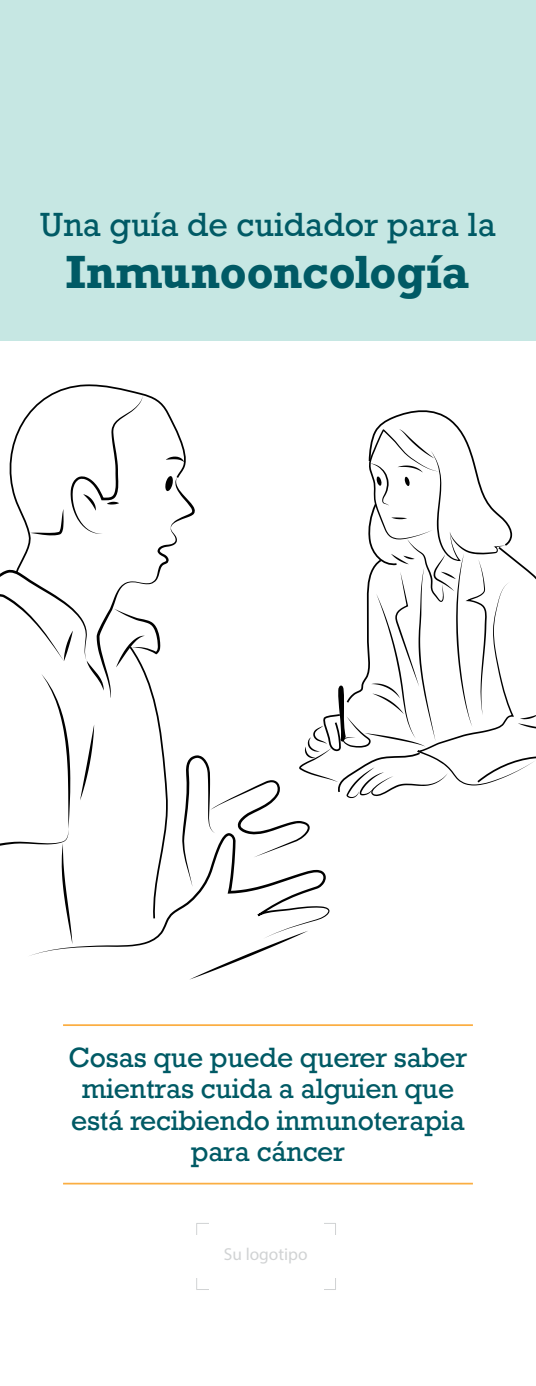
<style>
.page{position:relative;width:536px;height:1386px;background:#fff}
.page>*{position:absolute;margin:0;border:0;box-sizing:border-box;transform-origin:0 0}
.t1{font:700 43.75px "Rockwell";color:#005a65}
.t2{font:31.5px "Rockwell";color:#005a65}
.t3{font:26.25px/31.5px "Rockwell";letter-spacing:-.01em;color:#005a65;text-align:center}
.t4{font:17.32px "Myriad Pro";color:#d1d3d4}
</style>
<div class="page">
<hr style="left:63px;top:1024px;width:409px;height:2px;background:#fbae42">
<hr style="left:63px;top:1183px;width:409px;height:2px;background:#fbae42">
<div style="left:0;top:0;width:536px;height:340px;background:#c6e7e3"></div>
<svg style="left:47px;top:384px;width:103px;height:12px"></svg>
<svg style="left:0;top:396px;width:536px;height:584px"></svg>
<p class="t2" style="left:40px;top:205px;width:458px">Una guía de cuidador para la</p>
<h1 class="t1" style="left:66px;top:244px;width:404px">Inmunooncología</h1>
<p class="t3" style="left:69px;top:1042px;width:400px">Cosas que puede querer saber mientras cuida a alguien que está recibiendo inmunoterapia para cáncer</p>
<p class="t4" style="left:224px;top:1244px;width:85px">Su logotipo</p>
</div>
